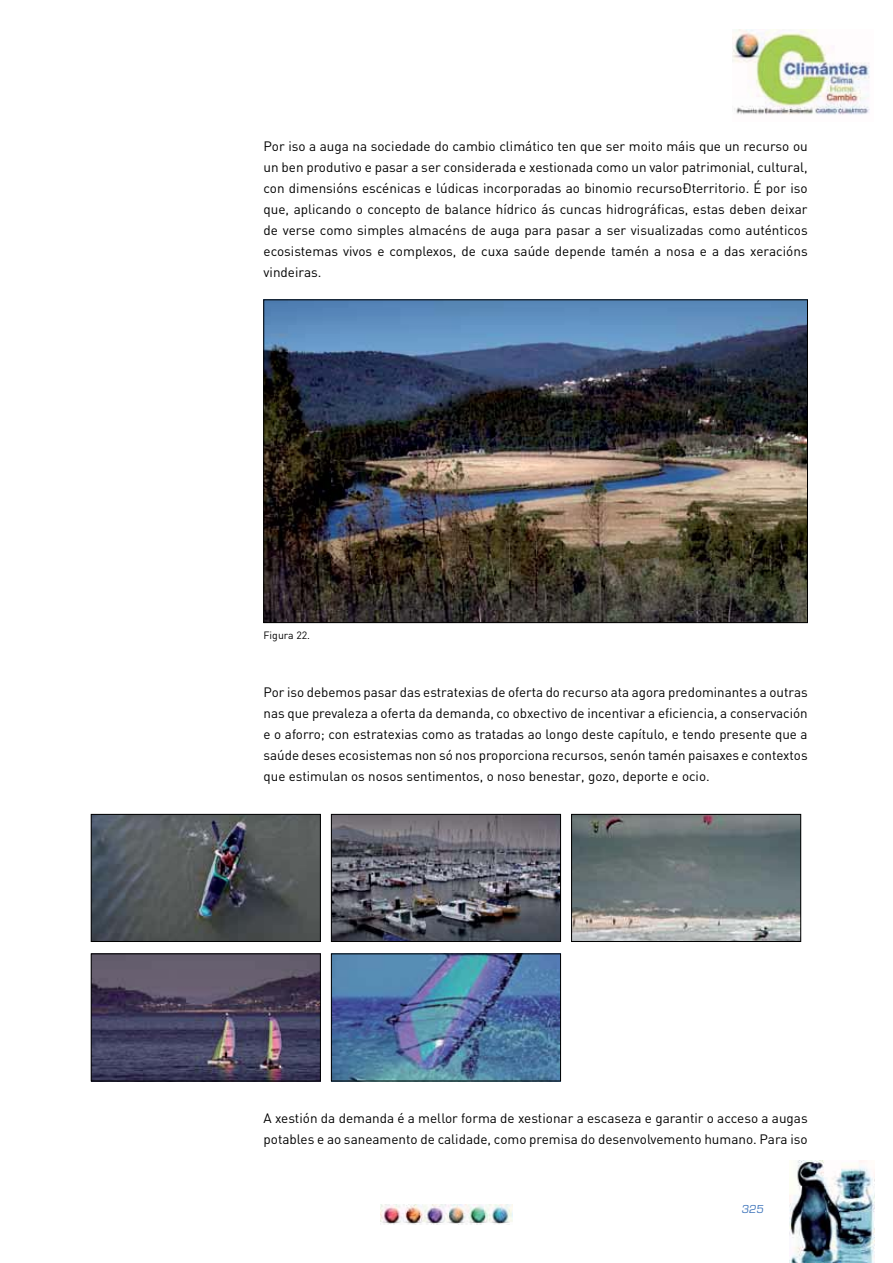
<style>
.page{position:relative;width:893px;height:1263px;background:#fff}
.page>*{position:absolute;margin:0;border:0;box-sizing:border-box;transform-origin:0 0}
.t1{font:13.5px/21px "DIN";color:#000;text-align:justify}
.t2{font:12px "Eurostile";color:#3e74ba}
.t3{font:10.5px "DIN";color:#000}
</style>
<div class="page">
<img style="left:380px;top:1204px;width:132px;height:20px">
<img style="left:732px;top:30px;width:138px;height:85px">
<img style="left:789px;top:1161px;width:85px;height:102px">
<img style="left:266px;top:302px;width:540px;height:319px">
<img style="left:93px;top:816px;width:226px;height:124px">
<div style="left:91px;top:814px;width:230px;height:128px;border:1px solid #000"></div>
<img style="left:333px;top:816px;width:226px;height:124px">
<div style="left:331px;top:814px;width:230px;height:128px;border:1px solid #000"></div>
<img style="left:573px;top:816px;width:226px;height:124px">
<div style="left:571px;top:814px;width:230px;height:128px;border:1px solid #000"></div>
<img style="left:93px;top:956px;width:226px;height:123px">
<div style="left:91px;top:954px;width:230px;height:127px;border:1px solid #000"></div>
<img style="left:333px;top:956px;width:226px;height:123px">
<div style="left:331px;top:954px;width:230px;height:127px;border:1px solid #000"></div>
<p class="t1" style="left:264px;top:138px;width:546px">Por iso a auga na sociedade do cambio climático ten que ser moito máis que un recurso ou un ben produtivo e pasar a ser considerada e xestionada como un valor patrimonial, cultural, con dimensións escénicas e lúdicas incorporadas ao binomio recursoÐterritorio. É por iso que, aplicando o concepto de balance hídrico ás cuncas hidrográficas, estas deben deixar de verse como simples almacéns de auga para pasar a ser visualizadas como auténticos ecosistemas vivos e complexos, de cuxa saúde depende tamén a nosa e a das xeracións vindeiras.</p>
<p class="t3" style="left:264px;top:632px;width:48px">Figura 22.</p>
<p class="t1" style="left:264px;top:684px;width:546px">Por iso debemos pasar das estratexias de oferta do recurso ata agora predominantes a outras nas que prevaleza a oferta da demanda, co obxectivo de incentivar a eficiencia, a conservación e o aforro; con estratexias como as tratadas ao longo deste capítulo, e tendo presente que a saúde deses ecosistemas non só nos proporciona recursos, senón tamén paisaxes e contextos que estimulan os nosos sentimentos, o noso benestar, gozo, deporte e ocio.</p>
<p class="t1" style="left:264px;top:1109px;width:546px">A xestión da demanda é a mellor forma de xestionar a escaseza e garantir o acceso a augas potables e ao saneamento de calidade, como premisa do desenvolvemento humano. Para iso</p>
<p class="t2" style="left:741px;top:1201px;width:25px">325</p>
</div>
